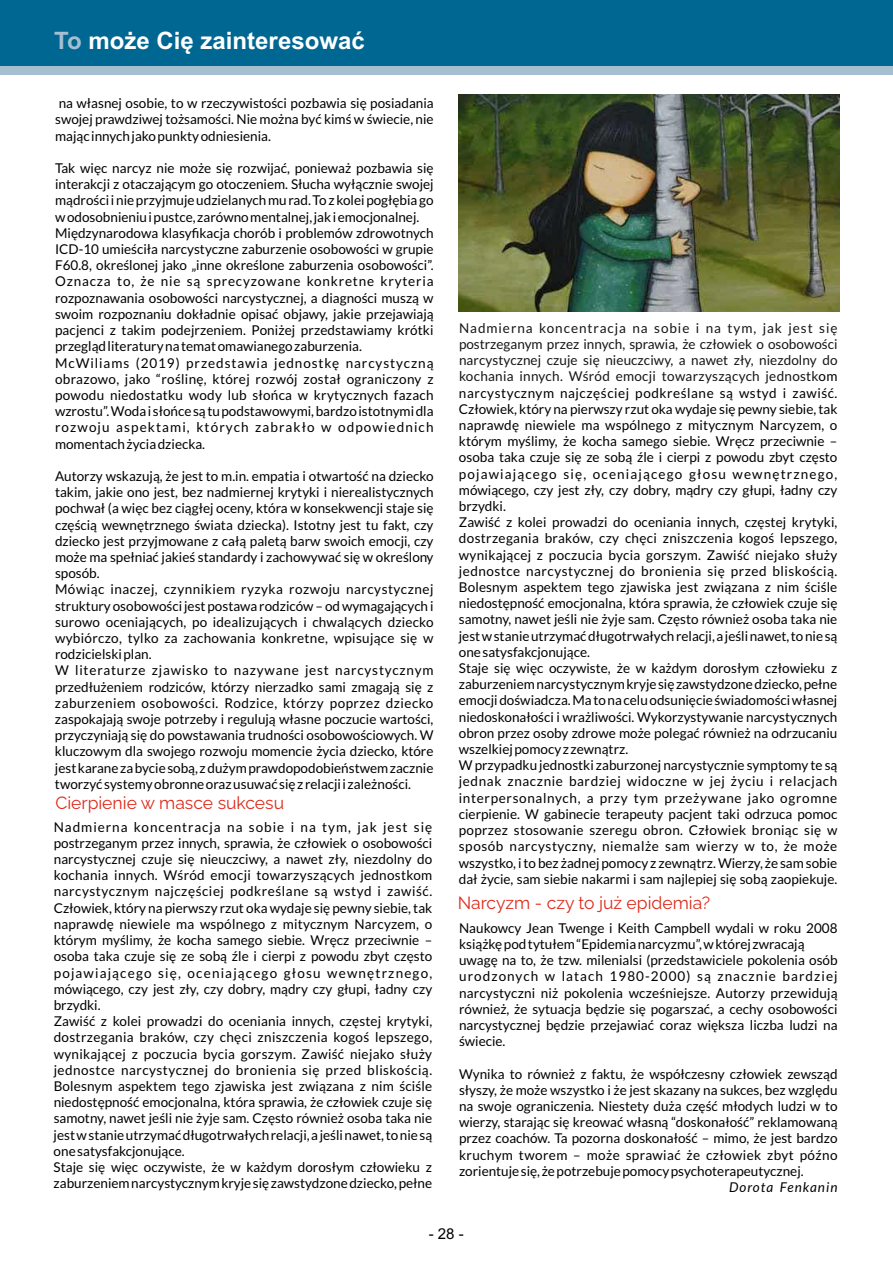
<style>
.page{position:relative;width:893px;height:1262px;background:#fff}
.page>*{position:absolute;margin:0;border:0;box-sizing:border-box;transform-origin:0 0}
.t1{font:700 24px "Arial";color:#fff}
.t2{font:17.55px "Raleway";color:#dd2b1c}
.t3{font:15px "Arial Unicode MS";color:#000}
.t4{font:13.5px/16.2px "Lato";color:#000}
.t5{font:italic 13.5px "Lato";letter-spacing:.075em;color:#000}
.s1{color:#a5bfd1}
.s2{color:#151616}
</style>
<div class="page">
<div style="left:0;top:0;width:893px;height:66px;background:#006792"></div>
<div style="left:0;top:66px;width:893px;height:9px;background:#a5bfd1"></div>
<img style="left:458px;top:95px;width:381px;height:217px">
<h1 class="t1" style="left:54px;top:32px;width:312px"><span class="s1">To</span> może Cię zainteresować</h1>
<p class="t4" style="left:55px;top:96px;width:380px;text-align:justify">na własnej osobie, to w rzeczywistości pozbawia się posiadania swojej prawdziwej tożsamości. Nie można być kimś w świecie, nie mając innych jako punkty odniesienia.</p>
<p class="t4" style="left:55px;top:161px;width:380px">Tak więc narcyz nie może się rozwijać, ponieważ pozbawia się interakcji z otaczającym go otoczeniem. Słucha wyłącznie swojej mądrości i nie przyjmuje udzielanych mu rad. To z kolei pogłębia go w odosobnieniu i pustce, zarówno mentalnej, jak i emocjonalnej.<br>Międzynarodowa klasyfikacja chorób i problemów zdrowotnych ICD-10 umieściła narcystyczne zaburzenie osobowości w grupie F60.8, określonej jako „inne określone zaburzenia osobowości”.<br>Oznacza to, że nie są sprecyzowane konkretne kryteria rozpoznawania osobowości narcystycznej, a diagności muszą w swoim rozpoznaniu dokładnie opisać objawy, jakie przejawiają pacjenci z takim podejrzeniem. Poniżej przedstawiamy krótki przegląd literatury na temat omawianego zaburzenia.<br>McWiliams (2019) przedstawia jednostkę narcystyczną obrazowo, jako “roślinę, której rozwój został ograniczony z powodu niedostatku wody lub słońca w krytycznych fazach wzrostu”. Woda i słońce są tu podstawowymi, bardzo istotnymi dla rozwoju aspektami, których zabrakło w odpowiednich momentach życia dziecka.</p>
<p class="t4" style="left:55px;top:469px;width:380px">Autorzy wskazują, że jest to m.in. empatia i otwartość na dziecko takim, jakie ono jest, bez nadmiernej krytyki i nierealistycznych pochwał (a więc bez ciągłej oceny, która w konsekwencji staje się częścią wewnętrznego świata dziecka). Istotny jest tu fakt, czy dziecko jest przyjmowane z całą paletą barw swoich emocji, czy może ma spełniać jakieś standardy i zachowywać się w określony sposób.<br>Mówiąc inaczej, czynnikiem ryzyka rozwoju narcystycznej struktury osobowości jest postawa rodziców – od wymagających i surowo oceniających, po idealizujących i chwalących dziecko wybiórczo, tylko za zachowania konkretne, wpisujące się w rodzicielski plan.<br>W literaturze zjawisko to nazywane jest narcystycznym przedłużeniem rodziców, którzy nierzadko sami zmagają się z zaburzeniem osobowości. Rodzice, którzy poprzez dziecko zaspokajają swoje potrzeby i regulują własne poczucie wartości, przyczyniają się do powstawania trudności osobowościowych. W kluczowym dla swojego rozwoju momencie życia dziecko, które jest karane za bycie sobą, z dużym prawdopodobieństwem zacznie tworzyć systemy obronne oraz usuwać się z relacji i zależności.</p>
<p class="t2" style="left:55px;top:792px;width:230px">Cierpienie w masce sukcesu</p>
<p class="t4" style="left:54px;top:819px;width:380px">Nadmierna koncentracja na sobie i na tym, jak jest się postrzeganym przez innych, sprawia, że człowiek o osobowości narcystycznej czuje się nieuczciwy, a nawet zły, niezdolny do kochania innych. Wśród emocji towarzyszących jednostkom narcystycznym najczęściej podkreślane są wstyd i zawiść.<br>Człowiek, który na pierwszy rzut oka wydaje się pewny siebie, tak naprawdę niewiele ma wspólnego z mitycznym Narcyzem, o którym myślimy, że kocha samego siebie. Wręcz przeciwnie – osoba taka czuje się ze sobą źle i cierpi z powodu zbyt często pojawiającego się, oceniającego głosu wewnętrznego, mówiącego, czy jest zły, czy dobry, mądry czy głupi, ładny czy brzydki.<br>Zawiść z kolei prowadzi do oceniania innych, częstej krytyki, dostrzegania braków, czy chęci zniszczenia kogoś lepszego, wynikającej z poczucia bycia gorszym. Zawiść niejako służy jednostce narcystycznej do bronienia się przed bliskością.<br>Bolesnym aspektem tego zjawiska jest związana z nim ściśle niedostępność emocjonalna, która sprawia, że człowiek czuje się samotny, nawet jeśli nie żyje sam. Często również osoba taka nie jest w stanie utrzymać długotrwałych relacji, a jeśli nawet, to nie są one satysfakcjonujące.<br>Staje się więc oczywiste, że w każdym dorosłym człowieku z zaburzeniem narcystycznym kryje się zawstydzone dziecko, pełne</p>
<p class="t4" style="left:459px;top:320px;width:380px"><span class="s2">Nadmierna koncentracja na sobie i na tym, jak jest się postrzeganym przez innych, sprawia, że człowiek o osobowości narcystycznej czuje się nieuczciwy, a nawet zły, niezdolny do kochania innych. Wśród emocji towarzyszących jednostk</span>om narcystycznym najczęściej podkreślane są wstyd i zawiść.<br>Człowiek, który na pierwszy rzut oka wydaje się pewny siebie, tak naprawdę niewiele ma wspólnego z mitycznym Narcyzem, o którym myślimy, że kocha samego siebie. Wręcz przeciwnie – osoba taka czuje się ze sobą źle i cierpi z powodu zbyt często pojawiającego się, oceniającego głosu wewnętrznego, mówiącego, czy jest zły, czy dobry, mądry czy głupi, ładny czy brzydki.<br>Zawiść z kolei prowadzi do oceniania innych, częstej krytyki, dostrzegania braków, czy chęci zniszczenia kogoś lepszego, wynikającej z poczucia bycia gorszym. Zawiść niejako służy jednostce narcystycznej do bronienia się przed bliskością.<br>Bolesnym aspektem tego zjawiska jest związana z nim ściśle niedostępność emocjonalna, która sprawia, że człowiek czuje się samotny, nawet jeśli nie żyje sam. Często również osoba taka nie jest w stanie utrzymać długotrwałych relacji, a jeśli nawet, to nie są one satysfakcjonujące.<br>Staje się więc oczywiste, że w każdym dorosłym człowieku z zaburzeniem narcystycznym kryje się zawstydzone dziecko, pełne emocji doświadcza. Ma to na celu odsunięcie świadomości własnej niedoskonałości i wrażliwości. Wykorzystywanie narcystycznych obron przez osoby zdrowe może polegać również na odrzucaniu wszelkiej pomocy z zewnątrz.<br>W przypadku jednostki zaburzonej narcystycznie symptomy te są jednak znacznie bardziej widoczne w jej życiu i relacjach interpersonalnych, a przy tym przeżywane jako ogromne cierpienie. W gabinecie terapeuty pacjent taki odrzuca pomoc poprzez stosowanie szeregu obron. Człowiek broniąc się w sposób narcystyczny, niemalże sam wierzy w to, że może wszystko, i to bez żadnej pomocy z zewnątrz. Wierzy, że sam sobie dał życie, sam siebie nakarmi i sam najlepiej się sobą zaopiekuje.</p>
<p class="t2" style="left:457px;top:892px;width:254px">Narcyzm - czy to już epidemia?</p>
<p class="t4" style="left:459px;top:920px;width:380px">Naukowcy Jean Twenge i Keith Campbell wydali w roku 2008 książkę pod tytułem “Epidemia narcyzmu”, w której zwracają uwagę na to, że tzw. milenialsi (przedstawiciele pokolenia osób urodzonych w latach 1980-2000) są znacznie bardziej narcystyczni niż pokolenia wcześniejsze. Autorzy przewidują również, że sytuacja będzie się pogarszać, a cechy osobowości narcystycznej będzie przejawiać coraz większa liczba ludzi na świecie.</p>
<p class="t4" style="left:459px;top:1066px;width:380px;text-align:justify">Wynika to również z faktu, że współczesny człowiek zewsząd słyszy, że może wszystko i że jest skazany na sukces, bez względu na swoje ograniczenia. Niestety duża część młodych ludzi w to wierzy, starając się kreować własną “doskonałość” reklamowaną przez coachów. Ta pozorna doskonałość – mimo, że jest bardzo kruchym tworem – może sprawiać że człowiek zbyt późno zorientuje się, że potrzebuje pomocy psychoterapeutycznej.</p>
<p class="t5" style="left:729px;top:1181px;width:110px">Dorota Fenkanin</p>
<p class="t3" style="left:428px;top:1228px;width:37px">- 28 -</p>
</div>
